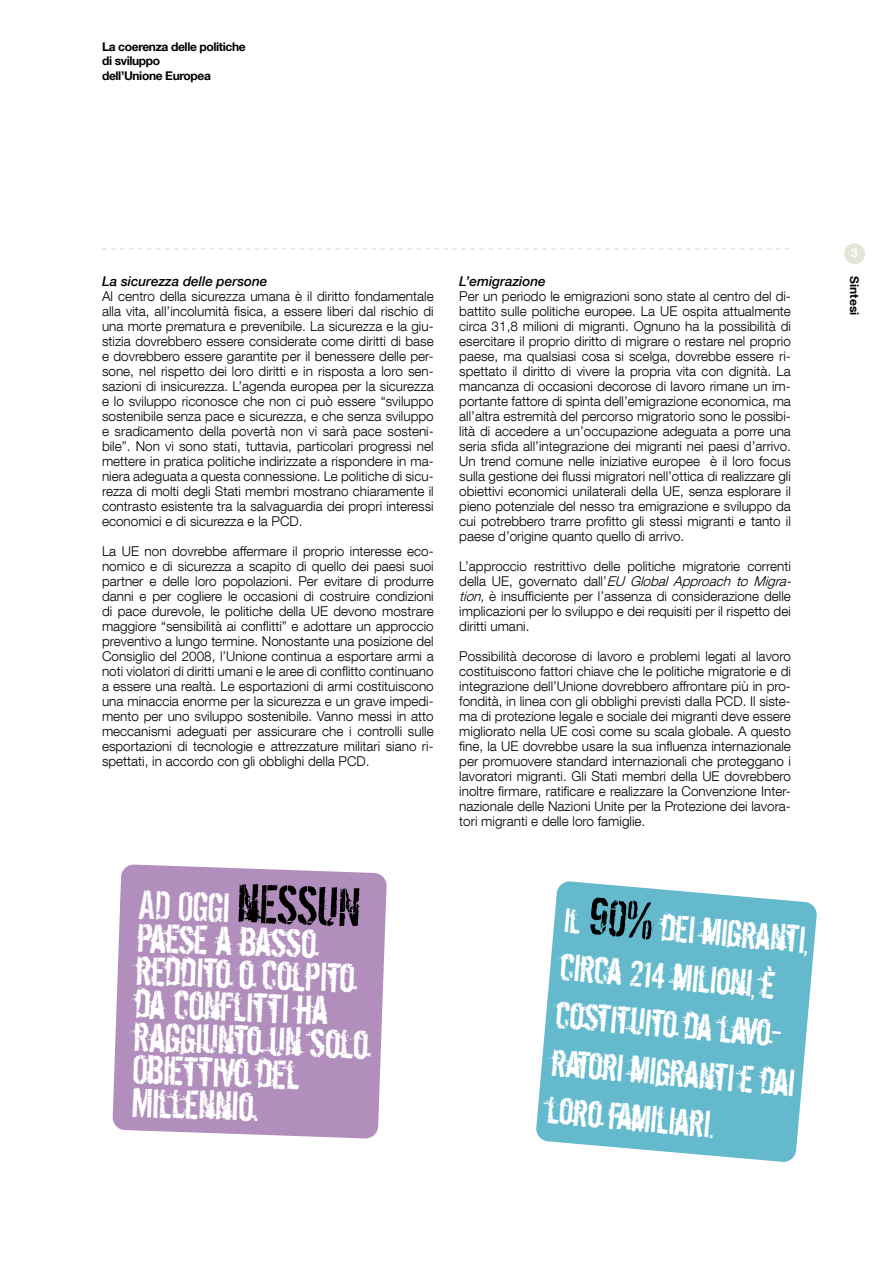
<style>
.page{position:relative;width:893px;height:1263px;background:#fff}
.page>*{position:absolute;margin:0;border:0;box-sizing:border-box;transform-origin:0 0}
.t1{font:45px/33px "Dirty Ego";color:#fff}
.t2{font:42px/48px "Dirty Ego";color:#fff}
.t3{font:300 13.5px/15px "Helvetica Neue LT Com";color:#000;text-align:justify}
.t4{font:italic 500 13.5px "Helvetica Neue LT Com";color:#000}
.t5{font:700 12px/14.4px "Helvetica Neue LT Com";letter-spacing:-.03em;color:#000}
.t6{font:700 12px "Helvetica Neue LT Com";color:#000}
.t7{font:700 12px "Helvetica Neue LT Com";color:#fff}
.s1{font-size:60px;color:#000}
.s2{font-style:italic}
.s3{font-size:37.5px}
</style>
<div class="page">
<svg style="left:102px;top:248px;width:687px;height:2px"></svg>
<svg style="left:536px;top:881px;width:281px;height:281px;fill:#64b9cd"></svg>
<svg style="left:112px;top:864px;width:275px;height:275px;fill:#b18ebc"></svg>
<div style="left:844px;top:243px;width:21px;height:21px;background:#e3e5d7;border-radius:50%"></div>
<p class="t5" style="left:102px;top:39px;width:145px">La coerenza delle politiche di sviluppo<br>dell’Unione Europea</p>
<p class="t4" style="left:102px;top:273px;width:167px">La sicurezza delle persone</p>
<p class="t3" style="left:102px;top:288px;width:333px">Al centro della sicurezza umana è il diritto fondamentale alla vita, all’incolumità fisica, a essere liberi dal rischio di una morte prematura e prevenibile. La sicurezza e la giu&shy;stizia dovrebbero essere considerate come diritti di base e dovrebbero essere garantite per il benessere delle per&shy;sone, nel rispetto dei loro diritti e in risposta a loro sen&shy;sazioni di insicurezza. L’agenda europea per la sicurezza e lo sviluppo riconosce che non ci può essere “sviluppo sostenibile senza pace e sicurezza, e che senza sviluppo e sradicamento della povertà non vi sarà pace sosteni&shy;bile”. Non vi sono stati, tuttavia, particolari progressi nel mettere in pratica politiche indirizzate a rispondere in ma&shy;niera adeguata a questa connessione. Le politiche di sicu&shy;rezza di molti degli Stati membri mostrano chiaramente il contrasto esistente tra la salvaguardia dei propri interessi economici e di sicurezza e la PCD.</p>
<p class="t3" style="left:102px;top:543px;width:333px">La UE non dovrebbe affermare il proprio interesse eco&shy;nomico e di sicurezza a scapito di quello dei paesi suoi partner e delle loro popolazioni. Per evitare di produrre danni e per cogliere le occasioni di costruire condizioni di pace durevole, le politiche della UE devono mostrare maggiore “sensibilità ai conflitti” e adottare un approccio preventivo a lungo termine. Nonostante una posizione del Consiglio del 2008, l’Unione continua a esportare armi a noti violatori di diritti umani e le aree di conflitto continuano a essere una realtà. Le esportazioni di armi costituiscono una minaccia enorme per la sicurezza e un grave impedi&shy;mento per uno sviluppo sostenibile. Vanno messi in atto meccanismi adeguati per assicurare che i controlli sulle esportazioni di tecnologie e attrezzature militari siano ri&shy;spettati, in accordo con gli obblighi della PCD.</p>
<h1 class="t1" style="left:139px;top:887px;width:236px;rotate:2deg">AD OGGI <span class="s1">nESSUN </span>paese a basso reddito o colpito da conflitti ha raggiunto un solo<br>Obiettivo del<br>Millennio.</h1>
<p class="t4" style="left:459px;top:273px;width:88px">L’emigrazione</p>
<p class="t3" style="left:459px;top:288px;width:333px">Per un periodo le emigrazioni sono state al centro del di&shy;battito sulle politiche europee. La UE ospita attualmente circa 31,8 milioni di migranti. Ognuno ha la possibilità di esercitare il proprio diritto di migrare o restare nel proprio paese, ma qualsiasi cosa si scelga, dovrebbe essere ri&shy;spettato il diritto di vivere la propria vita con dignità. La mancanza di occasioni decorose di lavoro rimane un im&shy;portante fattore di spinta dell’emigrazione economica, ma all’altra estremità del percorso migratorio sono le possibi&shy;lità di accedere a un’occupazione adeguata a porre una seria sfida all’integrazione dei migranti nei paesi d’arrivo.<br>Un trend comune nelle iniziative europee è il loro focus sulla gestione dei flussi migratori nell’ottica di realizzare gli obiettivi economici unilaterali della UE, senza esplorare il pieno potenziale del nesso tra emigrazione e sviluppo da cui potrebbero trarre profitto gli stessi migranti e tanto il paese d’origine quanto quello di arrivo.</p>
<p class="t3" style="left:459px;top:558px;width:337px;text-align:left">L’approccio restrittivo delle politiche migratorie correnti d e l l a U E , g o v e r n at o d a l l ’ <span class="s2">EU Global Approach to Migra&shy;tion,</span>è insufficiente per l’assenza di considerazione delle implicazioni per lo sviluppo e dei requisiti per il rispetto dei diritti umani.</p>
<p class="t3" style="left:459px;top:648px;width:333px">Possibilità decorose di lavoro e problemi legati al lavoro costituiscono fattori chiave che le politiche migratorie e di integrazione dell’Unione dovrebbero affrontare più in pro&shy;fondità, in linea con gli obblighi previsti dalla PCD. Il siste&shy;ma di protezione legale e sociale dei migranti deve essere migliorato nella UE così come su scala globale. A questo fine, la UE dovrebbe usare la sua influenza internazionale per promuovere standard internazionali che proteggano i lavoratori migranti. Gli Stati membri della UE dovrebbero inoltre firmare, ratificare e realizzare la Convenzione Inter&shy;nazionale delle Nazioni Unite per la Protezione dei lavora&shy;tori migranti e delle loro famiglie.</p>
<h2 class="t2" style="left:567px;top:893px;width:246px;rotate:5deg"><span class="s3">Il</span> <span class="s1">90%</span> dei migranti, circa 214 milioni, è costituito da lavo&shy;ratori migranti e dai loro familiari.</h2>
<p class="t7" style="left:851px;top:245px;width:8px">3</p>
<p class="t6" style="left:862px;top:276px;width:40px;rotate:90deg">Sintesi</p>
</div>
